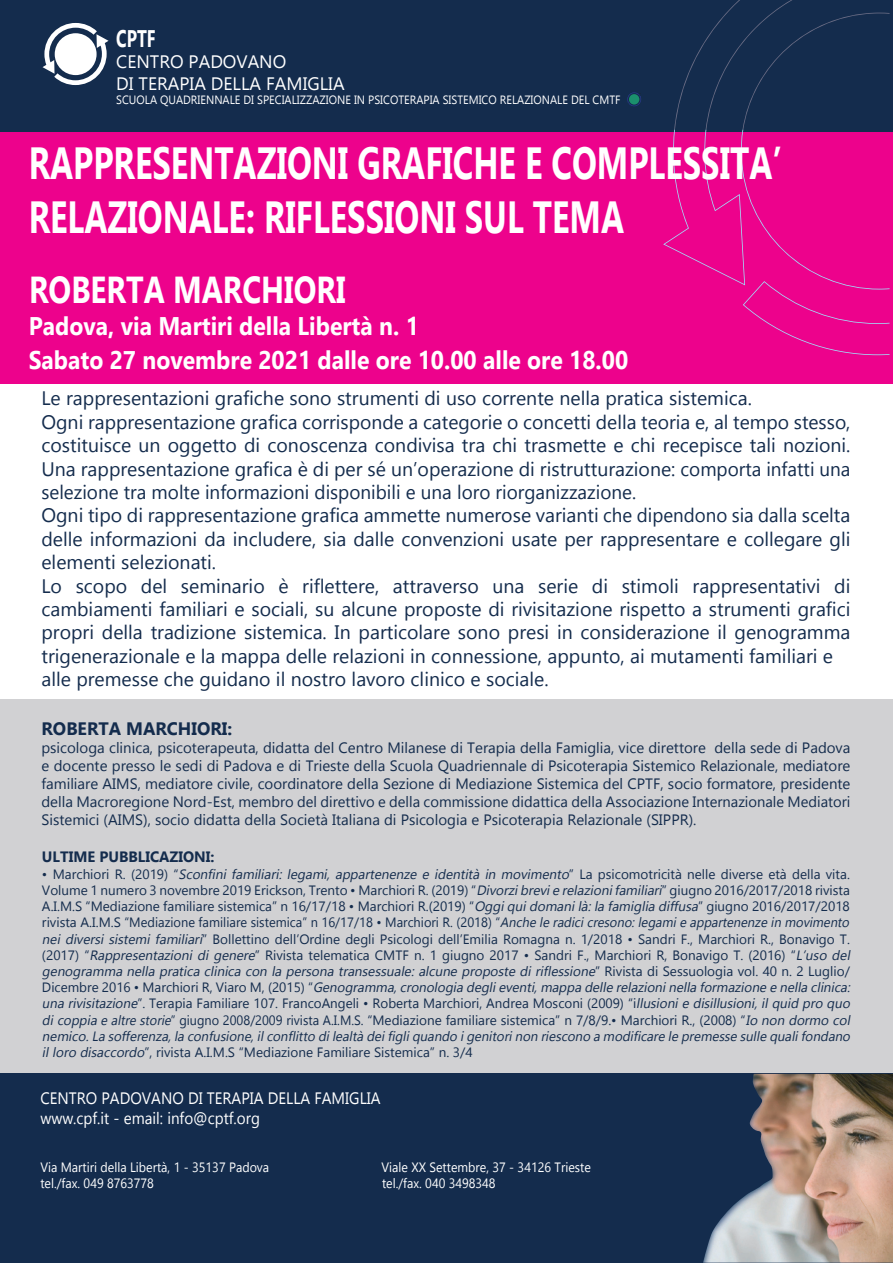
<style>
.page{position:relative;width:893px;height:1263px;background:#fff}
.page>*{position:absolute;margin:0;border:0;box-sizing:border-box;transform-origin:0 0}
.t1{font:700 45px/54px "Gadugi";color:#fff;scale:.73 1}
.t2{font:700 37.5px "Gadugi";color:#fff;scale:.8 1}
.t3{font:700 25.5px "Gadugi";color:#fff;scale:.9 1}
.t4{font:700 24px "Gadugi";color:#fff;scale:.7 1}
.t5{font:19.5px/23.4px "Gadugi";color:#142c4d}
.t6{font:18px/21.6px "Gadugi";color:#fff}
.t7{font:700 18px "Gadugi";color:#142c4d}
.t8{font:16.5px/19.8px "Gadugi";color:#fff;scale:.92 1}
.t9{font:15px/18px "Gadugi";color:#142c4d;text-align:justify}
.t10{font:700 15px "Gadugi";color:#142c4d}
.t11{font:13.5px/16.2px "Gadugi";color:#142c4d}
.t12{font:13.5px "Gadugi";color:#fff;scale:.92 1}
.t13{font:12px "Gadugi";color:#fff;scale:.92 1}
.s1{font-style:italic}
</style>
<div class="page">
<div style="left:0;top:125px;width:893px;height:259px;background:#ed028c"></div>
<div style="left:0;top:0;width:893px;height:132px;background:#142c4d"></div>
<svg style="left:43px;top:23px;width:66px;height:62px"></svg>
<svg style="left:663px;top:0;width:226px;height:355px"></svg>
<svg style="left:627px;top:92px;width:14px;height:14px"></svg>
<div style="left:0;top:1066px;width:893px;height:197px;background:#142c4d"></div>
<img style="left:703px;top:1074px;width:190px;height:189px">
<div style="left:0;top:699px;width:893px;height:374px;background:#d1d1d3"></div>
<h3 class="t4" style="left:116px;top:24px;width:58px">CPTF</h3>
<h3 class="t6" style="left:116px;top:51px;width:230px">CENTRO PADOVANO<br>DI TERAPIA DELLA FAMIGLIA</h3>
<p class="t13" style="left:116px;top:93px;width:550px">SCUOLA QUADRIENNALE DI SPECIALIZZAZIONE IN PSICOTERAPIA SISTEMICO RELAZIONALE DEL CMTF</p>
<h1 class="t1" style="left:29px;top:136px;width:1033px">RAPPRESENTAZIONI GRAFICHE E COMPLESSITA’<br>RELAZIONALE: RIFLESSIONI SUL TEMA</h1>
<h2 class="t2" style="left:29px;top:268px;width:397px">ROBERTA MARCHIORI</h2>
<h3 class="t3" style="left:29px;top:311px;width:435px">Padova, via Martiri della Libertà n. 1</h3>
<h3 class="t3" style="left:29px;top:344px;width:668px">Sabato 27 novembre 2021 dalle ore 10.00 alle ore 18.00</h3>
<p class="t5" style="left:41px;top:387px;width:810px">Le rappresentazioni grafiche sono strumenti di uso corrente nella pratica sistemica.<br>Ogni rappresentazione grafica corrisponde a categorie o concetti della teoria e, al tempo stesso, costituisce un oggetto di conoscenza condivisa tra chi trasmette e chi recepisce tali nozioni.<br>Una rappresentazione grafica è di per sé un’operazione di ristrutturazione: comporta infatti una selezione tra molte informazioni disponibili e una loro riorganizzazione.<br>Ogni tipo di rappresentazione grafica ammette numerose varianti che dipendono sia dalla scelta delle informazioni da includere, sia dalle convenzioni usate per rappresentare e collegare gli elementi selezionati.<br>Lo scopo del seminario è riflettere, attraverso una serie di stimoli rappresentativi di cambiamenti familiari e sociali, su alcune proposte di rivisitazione rispetto a strumenti grafici propri della tradizione sistemica. In particolare sono presi in considerazione il genogramma trigenerazionale e la mappa delle relazioni in connessione, appunto, ai mutamenti familiari e alle premesse che guidano il nostro lavoro clinico e sociale.</p>
<h3 class="t7" style="left:41px;top:718px;width:192px">ROBERTA MARCHIORI:</h3>
<p class="t9" style="left:41px;top:739px;width:810px">psicologa clinica, psicoterapeuta, didatta del Centro Milanese di Terapia della Famiglia, vice direttore della sede di Padova e docente presso le sedi di Padova e di Trieste della Scuola Quadriennale di Psicoterapia Sistemico Relazionale, mediatore familiare AIMS, mediatore civile, coordinatore della Sezione di Mediazione Sistemica del CPTF, socio formatore, presidente della Macroregione Nord-Est, membro del direttivo e della commissione didattica della Associazione Internazionale Mediatori Sistemici (AIMS), socio didatta della Società Italiana di Psicologia e Psicoterapia Relazionale (SIPPR).</p>
<p class="t10" style="left:42px;top:848px;width:174px">ULTIME PUBBLICAZIONI:</p>
<p class="t11" style="left:42px;top:866px;width:812px">• Marchiori R. (2019) “<span class="s1">Sconfini familiari: legami, appartenenze e identità in movimento</span>” La psicomotricità nelle diverse età della vita.<br>Volume 1 numero 3 novembre 2019 Erickson, Trento • Marchiori R. (2019) “<span class="s1">Divorzibrevie relazionifamiliari</span>” giugno 2016/2017/2018 rivista A.I.M.S “Mediazione familiare sistemica” n 16/17/18 • Marchiori R.(2019) “<span class="s1">Oggiquidomanilà:la famiglia diffusa</span>” giugno 2016/2017/2018 rivista A.I.M.S “Mediazione familiare sistemica” n 16/17/18 • Marchiori R. (2018) “<span class="s1">Anche le radicicresono:legamie appartenenze in movimento nei diversi sistemi familiari</span>” Bollettino dell’Ordine degli Psicologi dell’Emilia Romagna n. 1/2018 • Sandri F., Marchiori R., Bonavigo T. (2017) “<span class="s1">Rappresentazioni di genere</span>” Rivista telematica CMTF n. 1 giugno 2017 • Sandri F., Marchiori R, Bonavigo T. (2016) “<span class="s1">L’uso del genogramma nella pratica clinica con la persona transessuale: alcune proposte di riflessione</span>” R i v i s t a d i S e s s u o l o g i a vo l . 4 0 n . 2 L u g l i o/ D i c e m b re 2 0 1 6 • M a rc h i o r i R, V i a ro M , ( 2 0 1 5 ) “ <span class="s1">Genogramma,cronologia deglieventi,mappa delle relazioninella formazione e nella clinica: una rivisitazione</span>”. Terapia Familiare 107. FrancoAngeli • Roberta Marchiori, Andrea Mosconi (2009) “i<span class="s1">llusioni e disillusioni, il quid pro quo di coppia e altre storie</span>” giugno 2008/2009 rivista A.I.M.S. “Mediazione familiare sistemica” n 7/8/9.• Marchiori R., (2008) “<span class="s1">Io non dormo col nemico.La sofferenza,la confusione,ilconflitto dilealtà deifigliquando igenitorinon riescono a modificare le premesse sulle qualifondano il loro disaccordo</span>”, rivista A.I.M.S “Mediazione Familiare Sistemica” n. 3/4</p>
<p class="t8" style="left:40px;top:1088px;width:371px">CENTRO PADOVANO DI TERAPIA DELLA FAMIGLIA www.cpf.it - email: info@cptf.org</p>
<p class="t12" style="left:40px;top:1159px;width:250px">Via Martiri della Libertà, 1 - 35137 Padova</p>
<p class="t12" style="left:382px;top:1159px;width:229px">Viale XX Settembre, 37 - 34126 Trieste</p>
<p class="t12" style="left:40px;top:1175px;width:125px">tel./fax. 049 8763778</p>
<p class="t12" style="left:382px;top:1175px;width:125px">tel./fax. 040 3498348</p>
</div>
